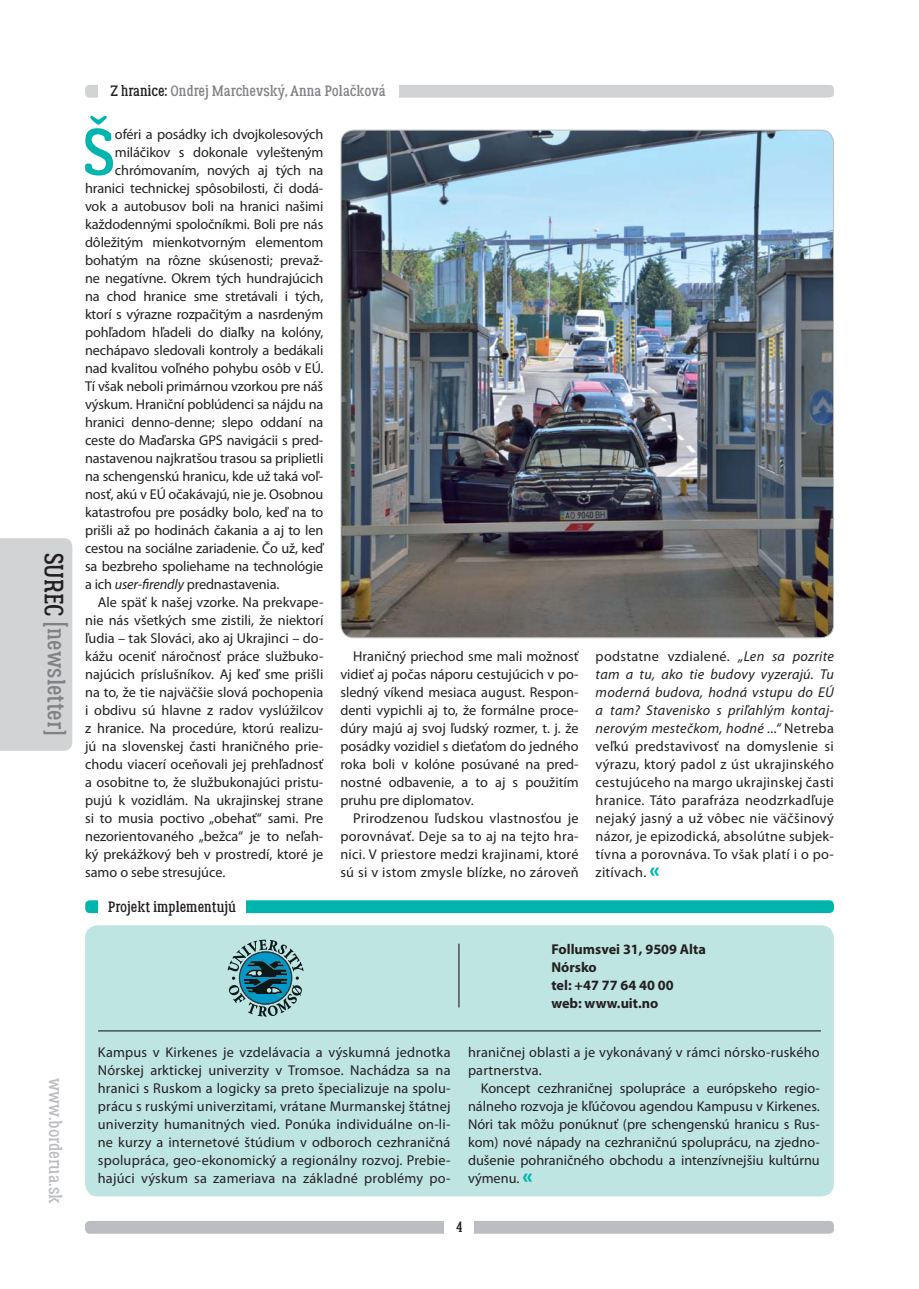
<style>
.page{position:relative;width:919px;height:1289px;background:#fff}
.page>*{position:absolute;margin:0;border:0;box-sizing:border-box;transform-origin:0 0}
.t1{font:65.7px "Lumberjack";color:#00b5ad}
.t2{font:24px "Lumberjack";color:#808285}
.t3{font:18px "Lumberjack";color:#bbbdc0}
.t4{font:15px "Lumberjack";color:#808285}
.t5{font:15px "Lumberjack";color:#231f20}
.t6{font:14.25px/18px "Myriad Pro";letter-spacing:-.01em;color:#231f20;text-align:justify}
.t7{font:14.25px/18px "Myriad Pro";letter-spacing:.015em;color:#231f20}
.t8{font:700 14.25px/18px "Myriad Pro";color:#231f20}
.s1{font-size:26.4px;color:#231f20}
.s2{font-size:26.4px}
.s3{color:#231f20}
.s4{font-style:italic}
.s5{font-weight:900;font-size:21px;color:#00b5ad}
</style>
<div class="page">
<div style="left:85px;top:1220px;width:748px;height:13px;background:#bbbdc0;border-radius:4px"></div>
<div style="left:444px;top:1217px;width:30px;height:21px;background:#fff"></div>
<div style="left:0;top:538px;width:72px;height:212px;background:#d1d3d4"></div>
<div style="left:85px;top:85px;width:748px;height:13px;background:#d1d3d4;border-radius:4px"></div>
<div style="left:98px;top:77px;width:300px;height:24px;background:#fff"></div>
<div style="left:85px;top:900px;width:748px;height:13px;background:#00b5ad;border-radius:4px"></div>
<div style="left:98px;top:892px;width:148px;height:24px;background:#fff"></div>
<div style="left:85px;top:925px;width:748px;height:271px;background:#bfe5e2;border-radius:13px"></div>
<hr style="left:98px;top:1030px;width:722px;height:1px;background:#231f20">
<img style="left:341px;top:130px;width:492px;height:507px;border-radius:13px">
<hr style="left:458px;top:944px;width:1px;height:63px;background:#231f20">
<svg style="left:227px;top:939px;width:76px;height:77px"></svg>
<h2 class="t2" style="left:65px;top:552px;width:185px;rotate:90deg"><span class="s1">SUREC</span> <span class="s2">[</span>newsletter]</h2>
<p class="t3" style="left:62px;top:1077px;width:128px;rotate:90deg">www.borderua.sk</p>
<p class="t4" style="left:110px;top:85px;width:277px"><span class="s3">Z hranice:</span> Ondrej Marchevský, Anna Polačková</p>
<h1 class="t1" style="left:82px;top:128px;width:35px">Š</h1>
<p class="t6" style="left:115px;top:126px;width:210px">oféri a posádky ich dvojkolesových</p>
<p class="t6" style="left:115px;top:144px;width:210px">miláčikov s dokonale vylešteným</p>
<p class="t6" style="left:115px;top:162px;width:210px">chrómovaním, nových aj tých na</p>
<p class="t6" style="left:85px;top:180px;width:240px">hranici technickej spôsobilosti, či dodá-</p>
<p class="t6" style="left:85px;top:198px;width:240px">vok a autobusov boli na hranici našimi</p>
<p class="t6" style="left:85px;top:216px;width:240px">každodennými spoločníkmi. Boli pre nás</p>
<p class="t6" style="left:85px;top:234px;width:240px">dôležitým mienkotvorným elementom</p>
<p class="t6" style="left:85px;top:252px;width:240px">bohatým na rôzne skúsenosti; prevaž-</p>
<p class="t6" style="left:85px;top:270px;width:240px">ne negatívne. Okrem tých hundrajúcich</p>
<p class="t6" style="left:85px;top:288px;width:240px">na chod hranice sme stretávali i tých,</p>
<p class="t6" style="left:85px;top:306px;width:240px">ktorí s výrazne rozpačitým a nasrdeným</p>
<p class="t6" style="left:85px;top:324px;width:240px">pohľadom hľadeli do diaľky na kolóny,</p>
<p class="t6" style="left:85px;top:342px;width:240px">nechápavo sledovali kontroly a bedákali</p>
<p class="t6" style="left:85px;top:360px;width:240px">nad kvalitou voľného pohybu osôb v EÚ.</p>
<p class="t6" style="left:85px;top:378px;width:240px">Tí však neboli primárnou vzorkou pre náš</p>
<p class="t6" style="left:85px;top:396px;width:240px">výskum. Hraniční poblúdenci sa nájdu na</p>
<p class="t6" style="left:85px;top:414px;width:240px">hranici denno-denne; slepo oddaní na</p>
<p class="t6" style="left:85px;top:432px;width:240px">ceste do Maďarska GPS navigácii s pred-</p>
<p class="t6" style="left:85px;top:450px;width:240px">nastavenou najkratšou trasou sa priplietli</p>
<p class="t6" style="left:85px;top:468px;width:240px">na schengenskú hranicu, kde už taká voľ-</p>
<p class="t6" style="left:85px;top:486px;width:240px">nosť, akú v EÚ očakávajú, nie je. Osobnou</p>
<p class="t6" style="left:85px;top:504px;width:240px">katastrofou pre posádky bolo, keď na to</p>
<p class="t6" style="left:85px;top:522px;width:240px">prišli až po hodinách čakania a aj to len</p>
<p class="t6" style="left:85px;top:540px;width:240px">cestou na sociálne zariadenie. Čo už, keď</p>
<p class="t6" style="left:85px;top:558px;width:240px">sa bezbreho spoliehame na technológie</p>
<p class="t6" style="left:85px;top:576px;width:196px">a ich <span class="s4">user-firendly</span> prednastavenia.</p>
<p class="t6" style="left:98px;top:594px;width:227px">Ale späť k našej vzorke. Na prekvape-</p>
<p class="t6" style="left:85px;top:612px;width:240px">nie nás všetkých sme zistili, že niektorí</p>
<p class="t6" style="left:85px;top:630px;width:240px">ľudia – tak Slováci, ako aj Ukrajinci – do-</p>
<p class="t6" style="left:85px;top:648px;width:240px">kážu oceniť náročnosť práce službuko-</p>
<p class="t6" style="left:85px;top:666px;width:240px">najúcich príslušníkov. Aj keď sme prišli</p>
<p class="t6" style="left:85px;top:684px;width:240px">na to, že tie najväčšie slová pochopenia</p>
<p class="t6" style="left:85px;top:702px;width:240px">i obdivu sú hlavne z radov vyslúžilcov</p>
<p class="t6" style="left:85px;top:720px;width:240px">z hranice. Na procedúre, ktorú realizu-</p>
<p class="t6" style="left:85px;top:738px;width:240px">jú na slovenskej časti hraničného prie-</p>
<p class="t6" style="left:85px;top:756px;width:240px">chodu viacerí oceňovali jej prehľadnosť</p>
<p class="t6" style="left:85px;top:774px;width:240px">a osobitne to, že službukonajúci pristu-</p>
<p class="t6" style="left:85px;top:792px;width:240px">pujú k vozidlám. Na ukrajinskej strane</p>
<p class="t6" style="left:85px;top:810px;width:240px">si to musia poctivo „obehať“ sami. Pre</p>
<p class="t6" style="left:85px;top:828px;width:240px">nezorientovaného „bežca“ je to neľah-</p>
<p class="t6" style="left:85px;top:846px;width:240px">ký prekážkový beh v prostredí, ktoré je</p>
<p class="t6" style="left:85px;top:864px;width:142px">samo o sebe stresujúce.</p>
<p class="t6" style="left:340px;top:648px;width:240px;text-indent:13px">Hraničný priechod sme mali možnosť vidieť aj počas náporu cestujúcich v po&shy;sledný víkend mesiaca august. Respon&shy;denti vypichli aj to, že formálne proce&shy;dúry majú aj svoj ľudský rozmer, t. j. že posádky vozidiel s dieťaťom do jedného roka boli v kolóne posúvané na pred&shy;nostné odbavenie, a to aj s použitím pruhu pre diplomatov.</p>
<p class="t6" style="left:340px;top:810px;width:240px;text-indent:13px">Prirodzenou ľudskou vlastnosťou je porovnávať. Deje sa to aj na tejto hra&shy;nici. V priestore medzi krajinami, ktoré sú si v istom zmysle blízke, no zároveň</p>
<p class="t5" style="left:108px;top:900px;width:130px">Projekt implementujú</p>
<p class="t6" style="left:595px;top:648px;width:240px">podstatne vzdialené. <span class="s4">„Len sa pozrite tam a tu, ako tie budovy vyzerajú. Tu moderná budova, hodná vstupu do EÚ a tam? Stavenisko s priľahlým kontaj&shy;nerovým mestečkom, hodné ...“</span> Netreba veľkú predstavivosť na domyslenie si výrazu, ktorý padol z úst ukrajinského cestujúceho na margo ukrajinskej časti hranice. Táto parafráza neodzrkadľuje nejaký jasný a už vôbec nie väčšinový názor, je epizodická, absolútne subjek&shy;tívna a porovnáva. To však platí i o po&shy;zitívach. <span class="s5">«</span></p>
<p class="t8" style="left:551px;top:941px;width:156px">Follumsvei 31, 9509 Alta<br>Nórsko<br>tel: +47 77 64 40 00 web: www.uit.no</p>
<p class="t6" style="left:98px;top:1044px;width:354px">Kampus v Kirkenes je vzdelávacia a výskumná jednotka Nórskej arktickej univerzity v Tromsoe. Nachádza sa na hranici s Ruskom a logicky sa preto špecializuje na spolu&shy;prácu s ruskými univerzitami, vrátane Murmanskej štátnej univerzity humanitných vied. Ponúka individuálne on-li&shy;ne kurzy a internetové štúdium v odboroch cezhraničná spolupráca, geo-ekonomický a regionálny rozvoj. Prebie&shy;hajúci výskum sa zameriava na základné problémy po-</p>
<p class="t7" style="left:468px;top:1044px;width:353px">hraničnej oblasti a je vykonávaný v rámci nórsko-ruského partnerstva.</p>
<p class="t6" style="left:468px;top:1080px;width:353px;text-indent:13px">Koncept cezhraničnej spolupráce a európskeho regio&shy;nálneho rozvoja je kľúčovou agendou Kampusu v Kirkenes.<br>Nóri tak môžu ponúknuť (pre schengenskú hranicu s Rus&shy;kom) nové nápady na cezhraničnú spoluprácu, na zjedno&shy;dušenie pohraničného obchodu a intenzívnejšiu kultúrnu výmenu. <span class="s5">«</span></p>
<p class="t5" style="left:456px;top:1221px;width:8px">4</p>
</div>
